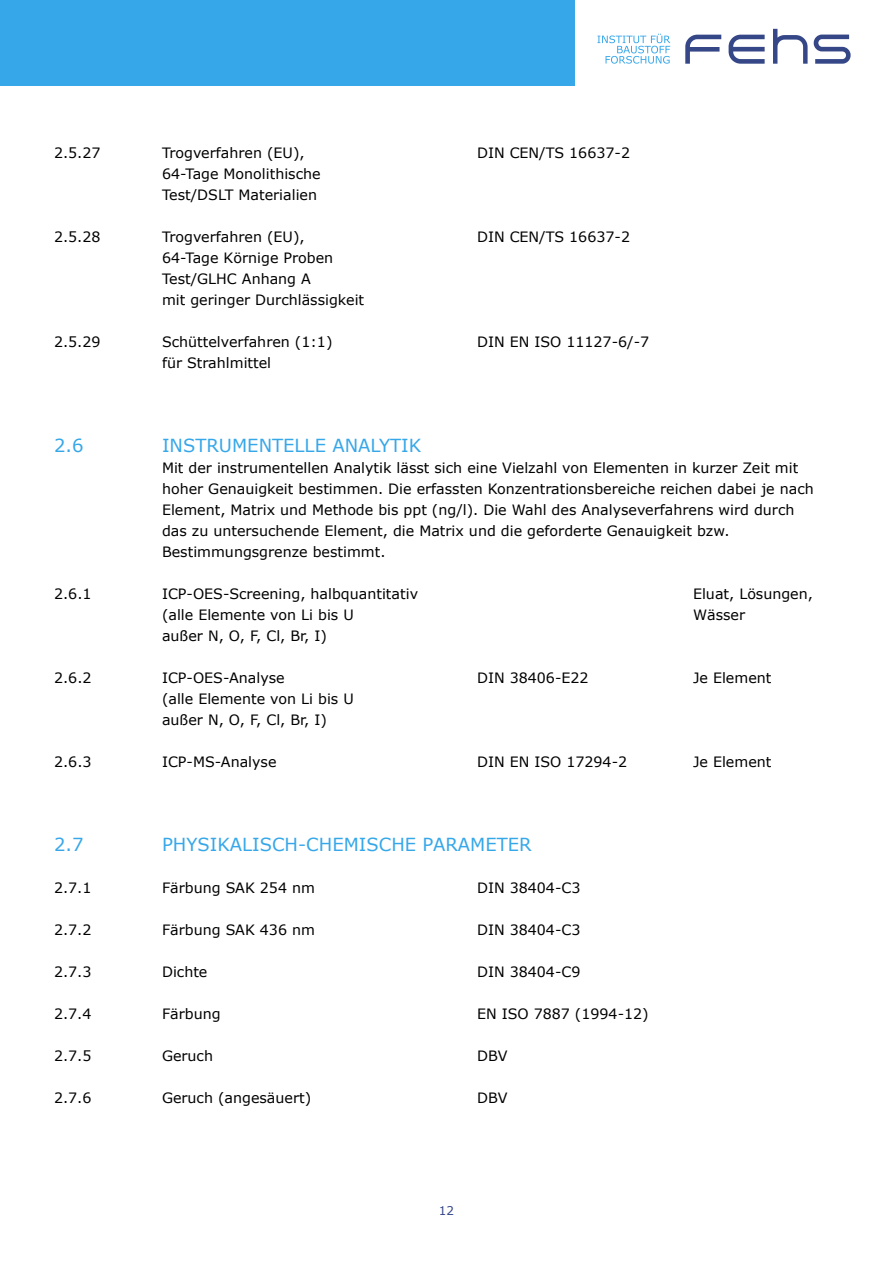
<style>
.page{position:relative;width:893px;height:1263px;background:#fff}
.page>*{position:absolute;margin:0;border:0;box-sizing:border-box;transform-origin:0 0}
.t1{font:18px "Verdana";color:#36a7e9}
.t2{font:14.25px/21px "Verdana";color:#000}
.t3{font:12px "Verdana";color:#364788}
</style>
<div class="page">
<svg style="left:685px;top:35px;width:36px;height:29px"></svg>
<svg style="left:729px;top:35px;width:36px;height:29px"></svg>
<svg style="left:773px;top:29px;width:35px;height:35px"></svg>
<svg style="left:814px;top:35px;width:37px;height:29px"></svg>
<svg style="left:597px;top:34px;width:73px;height:30px"></svg>
<div style="left:0;top:0;width:574px;height:85px;background:#36a7e9"></div>
<p class="t2" style="left:54px;top:142px;width:48px">2.5.27</p>
<p class="t2" style="left:162px;top:142px;width:144px">Trogverfahren (EU),</p>
<p class="t2" style="left:477px;top:142px;width:155px">DIN CEN/TS 16637-2</p>
<p class="t2" style="left:162px;top:163px;width:160px">64-Tage Monolithische<br>Test/DSLT Materialien</p>
<p class="t2" style="left:54px;top:226px;width:48px">2.5.28</p>
<p class="t2" style="left:162px;top:226px;width:144px">Trogverfahren (EU),</p>
<p class="t2" style="left:477px;top:226px;width:155px">DIN CEN/TS 16637-2</p>
<p class="t2" style="left:162px;top:247px;width:204px">64-Tage Körnige Proben<br>Test/GLHC Anhang A<br>mit geringer Durchlässigkeit</p>
<p class="t2" style="left:54px;top:331px;width:48px">2.5.29</p>
<p class="t2" style="left:162px;top:331px;width:172px">Schüttelverfahren (1:1)</p>
<p class="t2" style="left:477px;top:331px;width:174px">DIN EN ISO 11127-6/-7</p>
<p class="t2" style="left:162px;top:352px;width:111px">für Strahlmittel</p>
<p class="t1" style="left:54px;top:434px;width:31px">2.6</p>
<p class="t1" style="left:162px;top:434px;width:261px">INSTRUMENTELLE ANALYTIK</p>
<p class="t2" style="left:162px;top:457px;width:653px">Mit der instrumentellen Analytik lässt sich eine Vielzahl von Elementen in kurzer Zeit mit hoher Genauigkeit bestimmen. Die erfassten Konzentrationsbereiche reichen dabei je nach Element, Matrix und Methode bis ppt (ng/l). Die Wahl des Analyseverfahrens wird durch das zu untersuchende Element, die Matrix und die geforderte Genauigkeit bzw.<br>Bestimmungsgrenze bestimmt.</p>
<p class="t2" style="left:54px;top:583px;width:39px">2.6.1</p>
<p class="t2" style="left:162px;top:583px;width:258px">ICP-OES-Screening, halbquantitativ</p>
<p class="t2" style="left:693px;top:583px;width:121px">Eluat, Lösungen,</p>
<p class="t2" style="left:162px;top:604px;width:193px">(alle Elemente von Li bis U</p>
<p class="t2" style="left:693px;top:604px;width:54px">Wässer</p>
<p class="t2" style="left:162px;top:625px;width:166px">außer N, O, F, Cl, Br, I)</p>
<p class="t2" style="left:54px;top:667px;width:39px">2.6.2</p>
<p class="t2" style="left:162px;top:667px;width:124px">ICP-OES-Analyse</p>
<p class="t2" style="left:477px;top:667px;width:113px">DIN 38406-E22</p>
<p class="t2" style="left:693px;top:667px;width:80px">Je Element</p>
<p class="t2" style="left:162px;top:688px;width:193px">(alle Elemente von Li bis U außer N, O, F, Cl, Br, I)</p>
<p class="t2" style="left:54px;top:751px;width:39px">2.6.3</p>
<p class="t2" style="left:162px;top:751px;width:116px">ICP-MS-Analyse</p>
<p class="t2" style="left:477px;top:751px;width:152px">DIN EN ISO 17294-2</p>
<p class="t2" style="left:693px;top:751px;width:80px">Je Element</p>
<p class="t1" style="left:54px;top:833px;width:31px">2.7</p>
<p class="t1" style="left:162px;top:833px;width:371px">PHYSIKALISCH-CHEMISCHE PARAMETER</p>
<p class="t2" style="left:54px;top:877px;width:39px">2.7.1</p>
<p class="t2" style="left:162px;top:877px;width:154px">Färbung SAK 254 nm</p>
<p class="t2" style="left:477px;top:877px;width:105px">DIN 38404-C3</p>
<p class="t2" style="left:54px;top:919px;width:39px">2.7.2</p>
<p class="t2" style="left:162px;top:919px;width:154px">Färbung SAK 436 nm</p>
<p class="t2" style="left:477px;top:919px;width:105px">DIN 38404-C3</p>
<p class="t2" style="left:54px;top:961px;width:39px">2.7.3</p>
<p class="t2" style="left:162px;top:961px;width:47px">Dichte</p>
<p class="t2" style="left:477px;top:961px;width:105px">DIN 38404-C9</p>
<p class="t2" style="left:54px;top:1003px;width:39px">2.7.4</p>
<p class="t2" style="left:162px;top:1003px;width:60px">Färbung</p>
<p class="t2" style="left:477px;top:1003px;width:173px">EN ISO 7887 (1994-12)</p>
<p class="t2" style="left:54px;top:1045px;width:39px">2.7.5</p>
<p class="t2" style="left:162px;top:1045px;width:53px">Geruch</p>
<p class="t2" style="left:477px;top:1045px;width:32px">DBV</p>
<p class="t2" style="left:54px;top:1087px;width:39px">2.7.6</p>
<p class="t2" style="left:162px;top:1087px;width:151px">Geruch (angesäuert)</p>
<p class="t2" style="left:477px;top:1087px;width:32px">DBV</p>
<p class="t3" style="left:439px;top:1203px;width:17px">12</p>
</div>
